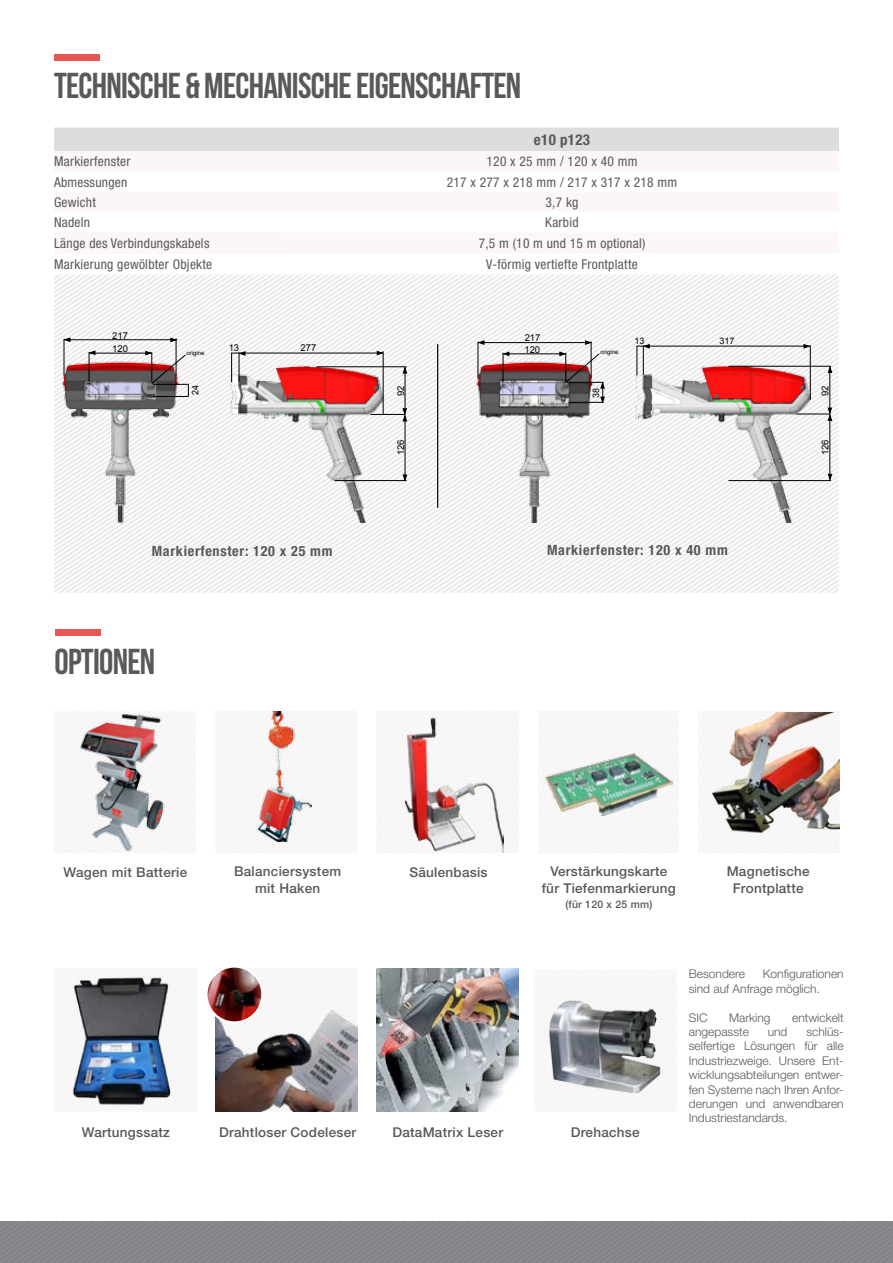
<style>
.page{position:relative;width:893px;height:1263px;background:#fff}
.page>*{position:absolute;margin:0;border:0;box-sizing:border-box;transform-origin:0 0}
.t1{font:36px "Bebas Neue";letter-spacing:-.02em;color:#58595b}
.t2{font:700 condensed 15px "Helvetica Neue LT Pro";letter-spacing:.02em;color:#58595b}
.t3{font:700 condensed 14.1px "Helvetica Neue LT Pro";letter-spacing:.05em;color:#58595b}
.t4{font:condensed 13.5px "Helvetica Neue LT Pro";letter-spacing:.02em;color:#58595b}
.t5{font:500 13.5px/16.2px "Helvetica Neue LT Pro";letter-spacing:.02em;color:#58595b;text-align:center}
.t6{font:300 12px/14.4px "Helvetica Neue LT Pro";color:#58595b}
.t7{font:500 10.5px "Helvetica Neue LT Pro";letter-spacing:.02em;color:#58595b}
.t8{font:9.45px/12px "Arial";color:#000}
.t9{font:9px "Arial";color:#000}
.t10{font:6px "Arial";color:#000}
</style>
<div class="page">
<div style="left:55px;top:629px;width:45px;height:7px;background:#e75654"></div>
<div style="left:54px;top:711px;width:142px;height:142px;background:#f7f6f6"></div>
<img style="left:79px;top:711px;width:92px;height:142px">
<div style="left:216px;top:711px;width:141px;height:142px;background:#f7f6f6"></div>
<img style="left:259px;top:712px;width:52px;height:130px">
<div style="left:377px;top:711px;width:142px;height:142px;background:#f7f6f6"></div>
<img style="left:404px;top:717px;width:100px;height:136px">
<div style="left:538px;top:711px;width:141px;height:142px;background:#f7f6f6"></div>
<img style="left:546px;top:754px;width:126px;height:62px">
<div style="left:698px;top:711px;width:142px;height:142px;background:#f7f6f6"></div>
<img style="left:698px;top:712px;width:141px;height:125px">
<div style="left:54px;top:968px;width:143px;height:143px;background:#f7f6f6"></div>
<img style="left:66px;top:968px;width:115px;height:143px">
<div style="left:216px;top:968px;width:141px;height:36px;background:#f8f6f6"></div>
<img style="left:215px;top:1004px;width:142px;height:107px">
<img style="left:376px;top:968px;width:142px;height:143px">
<img style="left:206px;top:966px;width:56px;height:56px;border-radius:28px">
<div style="left:205px;top:965px;width:59px;height:59px;border:2px solid #fff;border-radius:50%"></div>
<div style="left:534px;top:970px;width:143px;height:141px;background:#f7f6f6"></div>
<img style="left:541px;top:993px;width:129px;height:111px">
<div style="left:0;top:1222px;width:893px;height:41px;background:#86878a"></div>
<div style="left:54px;top:128px;width:785px;height:23px;background:#dcddde"></div>
<div style="left:54px;top:232px;width:231px;height:21px;background:#fdf6f6"></div>
<svg style="left:54px;top:274px;width:785px;height:319px"></svg>
<div style="left:55px;top:54px;width:45px;height:6px;background:#e75654"></div>
<h1 class="t1" style="left:54px;top:66px;width:469px">TECHNISCHE &amp; MECHANISCHE EIGENSCHAFTEN</h1>
<p class="t2" style="left:534px;top:130px;width:58px">e10 p123</p>
<p class="t4" style="left:54px;top:153px;width:78px">Markierfenster</p>
<p class="t4" style="left:486px;top:153px;width:152px">120 x 25 mm / 120 x 40 mm</p>
<p class="t4" style="left:54px;top:174px;width:75px">Abmessungen</p>
<p class="t4" style="left:447px;top:174px;width:232px">217 x 277 x 218 mm / 217 x 317 x 218 mm</p>
<p class="t4" style="left:54px;top:194px;width:43px">Gewicht</p>
<p class="t4" style="left:545px;top:194px;width:35px">3,7 kg</p>
<p class="t4" style="left:54px;top:214px;width:38px">Nadeln</p>
<p class="t4" style="left:545px;top:214px;width:35px">Karbid</p>
<p class="t4" style="left:54px;top:235px;width:157px">Länge des Verbindungskabels</p>
<p class="t4" style="left:479px;top:235px;width:168px">7,5 m (10 m und 15 m optional)</p>
<p class="t4" style="left:54px;top:256px;width:160px">Markierung gewölbter Objekte</p>
<p class="t4" style="left:486px;top:256px;width:153px">V-förmig vertiefte Frontplatte</p>
<p class="t8" style="left:112px;top:329px;width:17px;line-height:13.5px">217<br>120</p>
<p class="t10" style="left:186px;top:349px;width:20px">origine</p>
<p class="t9" style="left:189px;top:395px;width:12px;rotate:-90deg">24</p>
<p class="t8" style="left:229px;top:342px;width:12px">13</p>
<p class="t8" style="left:301px;top:342px;width:17px">277</p>
<p class="t8" style="left:395px;top:396px;width:12px;rotate:-90deg">92</p>
<p class="t8" style="left:395px;top:455px;width:17px;rotate:-90deg">126</p>
<p class="t8" style="left:524px;top:332px;width:17px">217<br>120</p>
<p class="t10" style="left:600px;top:348px;width:20px">origine</p>
<p class="t9" style="left:590px;top:397px;width:12px;rotate:-90deg">38</p>
<p class="t9" style="left:635px;top:335px;width:12px">13</p>
<p class="t9" style="left:719px;top:335px;width:17px">317</p>
<p class="t3" style="left:152px;top:543px;width:182px">Markierfenster: 120 x 25 mm</p>
<p class="t3" style="left:547px;top:542px;width:182px">Markierfenster: 120 x 40 mm</p>
<h1 class="t1" style="left:55px;top:641px;width:102px">OPTIONEN</h1>
<p class="t8" style="left:819px;top:396px;width:12px;rotate:-90deg">92</p>
<p class="t8" style="left:819px;top:455px;width:17px;rotate:-90deg">126</p>
<p class="t5" style="left:64px;top:864px;width:125px">Wagen mit Batterie</p>
<p class="t5" style="left:234px;top:863px;width:109px">Balanciersystem mit Haken</p>
<p class="t5" style="left:409px;top:864px;width:80px">Säulenbasis</p>
<p class="t5" style="left:542px;top:863px;width:136px">Verstärkungskarte für Tiefenmarkierung</p>
<p class="t7" style="left:565px;top:897px;width:89px">(für 120 x 25 mm)</p>
<p class="t5" style="left:727px;top:863px;width:84px">Magnetische<br>Frontplatte</p>
<p class="t5" style="left:82px;top:1124px;width:90px">Wartungssatz</p>
<p class="t5" style="left:219px;top:1124px;width:139px">Drahtloser Codeleser</p>
<p class="t5" style="left:392px;top:1124px;width:112px">DataMatrix Leser</p>
<p class="t5" style="left:571px;top:1124px;width:70px">Drehachse</p>
<p class="t6" style="left:689px;top:967px;width:156px;text-indent:74px">Konfigurationen sind auf Anfrage möglich.</p>
<p class="t6" style="left:689px;top:1010px;width:20px">SIC</p>
<p class="t6" style="left:729px;top:1010px;width:43px">Marking</p>
<p class="t6" style="left:792px;top:1010px;width:53px">entwickelt</p>
<p class="t6" style="left:689px;top:1024px;width:62px">angepasste</p>
<p class="t6" style="left:768px;top:1024px;width:21px">und</p>
<p class="t6" style="left:689px;top:967px;width:58px">Besondere</p>
<p class="t6" style="left:689px;top:1024px;width:156px;text-align:justify;text-indent:118px">schlüs&shy;selfertige Lösungen für alle Industriezweige. Unsere Ent&shy;wicklungsabteilungen entwer&shy;fen Systeme nach Ihren Anfor&shy;derungen und anwendbaren Industriestandards.</p>
</div>
